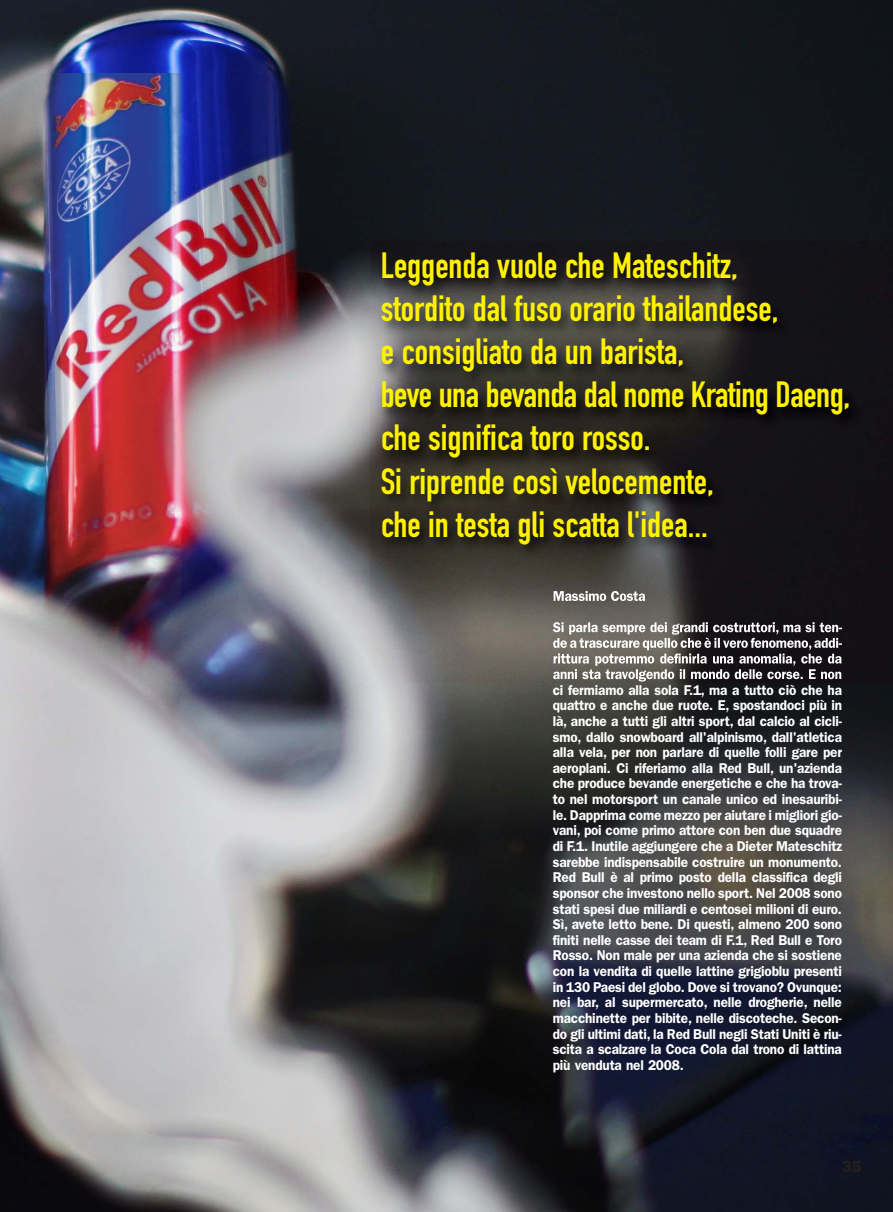
<style>
.page{position:relative;width:893px;height:1212px;background:#fff}
.page>*{position:absolute;margin:0;border:0;box-sizing:border-box;transform-origin:0 0}
.t1{font:36px/43.2px "DIN Engschrift Std";color:#fff200}
.t2{font:16.5px "ITC Franklin Gothic Std Hvy";color:#231f20}
.t3{font:600 14.25px/15.6px "ITC Franklin Gothic Std";letter-spacing:-.01em;color:#fff;text-align:justify;scale:.95 1}
</style>
<div class="page">
<img style="left:0;top:0;width:893px;height:1212px">
<img style="left:371px;top:241px;width:522px;height:441px">
<img style="left:554px;top:591px;width:91px;height:10px">
<img style="left:553px;top:622px;width:84px;height:12px">
<img style="left:553px;top:638px;width:80px;height:10px">
<img style="left:554px;top:653px;width:93px;height:13px">
<img style="left:553px;top:669px;width:87px;height:12px">
<img style="left:0;top:74px;width:180px;height:673px">
<h1 class="t1" style="left:381px;top:247px;width:471px">Leggenda vuole che Mateschitz,<br>stordito dal fuso orario thailandese,<br>e consigliato da un barista,<br>beve una bevanda dal nome Krating Daeng, che significa toro rosso.<br>Si riprende così velocemente,<br>che in testa gli scatta l'idea...</h1>
<p class="t3" style="left:553px;top:683px;width:306px">ci fermiamo alla sola F.1, ma a tutto ciò che ha quattro e anche due ruote. E, spostandoci più in là, anche a tutti gli altri sport, dal calcio al cicli&shy;smo, dallo snowboard all'alpinismo, dall'atletica alla vela, per non parlare di quelle folli gare per aeroplani. Ci riferiamo alla Red Bull, un'azienda che produce bevande energetiche e che ha trova&shy;to nel motorsport un canale unico ed inesauribi&shy;le. Dapprima come mezzo per aiutare i migliori gio&shy;vani, poi come primo attore con ben due squadre di F.1. Inutile aggiungere che a Dieter Mateschitz sarebbe indispensabile costruire un monumento.<br>Red Bull è al primo posto della classifica degli sponsor che investono nello sport. Nel 2008 sono stati spesi due miliardi e centosei milioni di euro.<br>Sì, avete letto bene. Di questi, almeno 200 sono finiti nelle casse dei team di F.1, Red Bull e Toro Rosso. Non male per una azienda che si sostiene con la vendita di quelle lattine grigioblu presenti in 130 Paesi del globo. Dove si trovano? Ovunque: nei bar, al supermercato, nelle drogherie, nelle macchinette per bibite, nelle discoteche. Secon&shy;do gli ultimi dati, la Red Bull negli Stati Uniti è riu&shy;scita a scalzare la Coca Cola dal trono di lattina più venduta nel 2008.</p>
<p class="t2" style="left:842px;top:1160px;width:21px">35</p>
</div>
